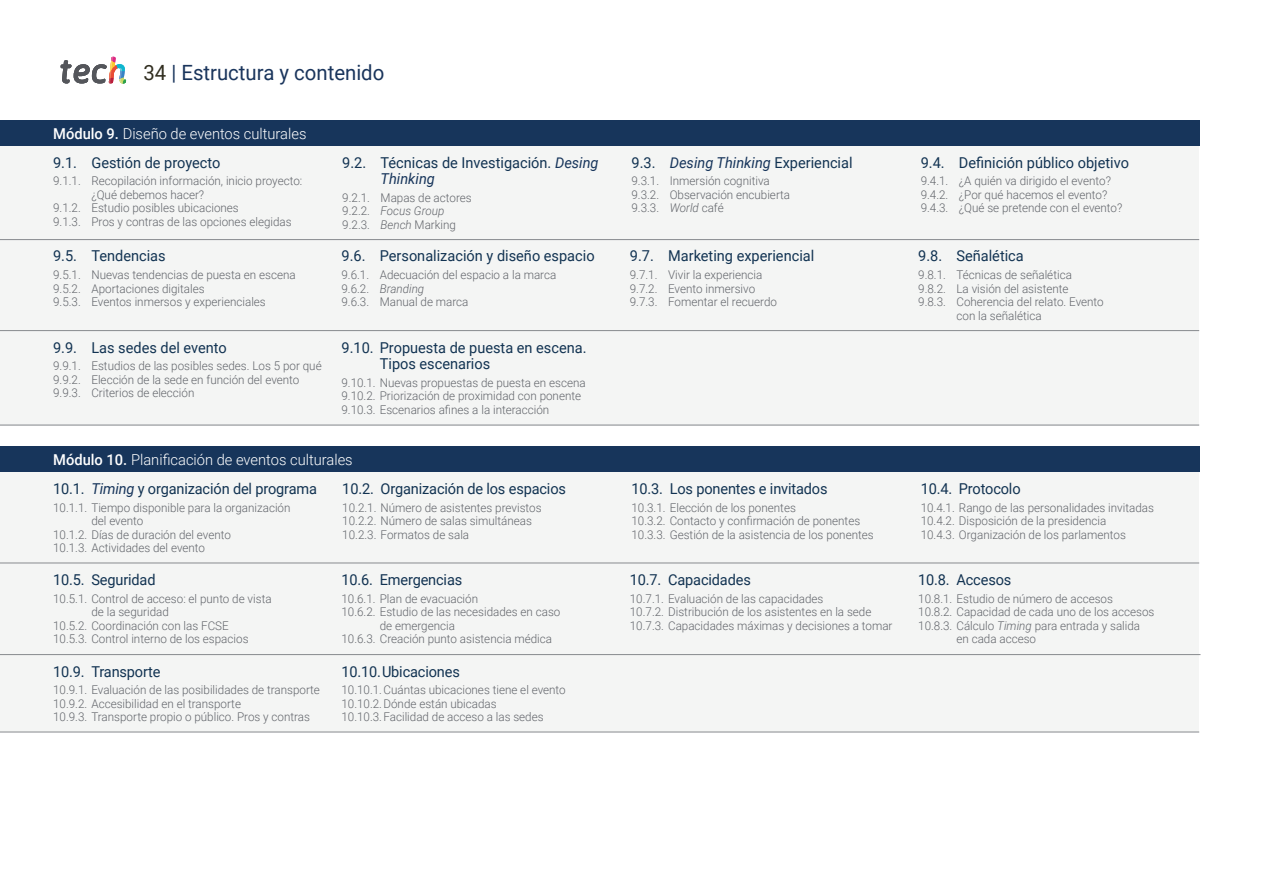
<style>
.page{position:relative;width:1263px;height:893px;background:#fff}
.page>*{position:absolute;margin:0;border:0;box-sizing:border-box;transform-origin:0 0}
.t1{font:21px "Roboto";color:#1a355c}
.t2{font:15px/16.5px "Roboto";color:#123352}
.t3{font:300 15px "Roboto";color:#fff}
.t4{font:300 12px/13.5px "Roboto";color:#61646a}
.s1{color:#312e20}
.s2{font-weight:500}
.s3{font-style:italic;color:#17355b}
.s4{font-style:italic}
</style>
<div class="page">
<svg style="left:61px;top:57px;width:65px;height:27px"></svg>
<div style="left:0;top:146px;width:1199px;height:279px;background:#f4f5f4"></div>
<div style="left:0;top:120px;width:1199px;height:26px;background:#17355b"></div>
<hr style="left:0;top:330px;width:1199px;height:1px;background:#878a8e">
<hr style="left:0;top:239px;width:1199px;height:1px;background:#878a8e">
<hr style="left:0;top:425px;width:1199px;height:1px;background:#878a8e">
<div style="left:0;top:472px;width:1199px;height:260px;background:#f4f5f4"></div>
<div style="left:0;top:446px;width:1199px;height:26px;background:#17355b"></div>
<hr style="left:0;top:654px;width:1200px;height:1px;background:#878a8e">
<hr style="left:0;top:732px;width:1199px;height:1px;background:#878a8e">
<hr style="left:0;top:563px;width:1199px;height:1px;background:#878a8e">
<h1 class="t1" style="left:144px;top:57px;width:242px"><span class="s1">34</span> | Estructura y contenido</h1>
<p class="t3" style="left:53px;top:123px;width:255px"><span class="s2">Módulo 9.</span> Diseño de eventos culturales</p>
<p class="t2" style="left:53px;top:153px;width:169px">9.1. Gestión de proyecto</p>
<p class="t4" style="left:53px;top:174px;width:251px">9.1.1. Recopilación información, inicio proyecto:</p>
<p class="t4" style="left:91px;top:187px;width:114px">¿Qué debemos hacer?</p>
<p class="t4" style="left:53px;top:201px;width:187px">9.1.2. Estudio posibles ubicaciones</p>
<p class="t4" style="left:53px;top:214px;width:240px">9.1.3. Pros y contras de las opciones elegidas</p>
<p class="t2" style="left:53px;top:247px;width:114px">9.5. Tendencias</p>
<p class="t4" style="left:53px;top:268px;width:244px">9.5.1. Nuevas tendencias de puesta en escena<br>9.5.2. Aportaciones digitales<br>9.5.3. Eventos inmersos y experienciales</p>
<p class="t2" style="left:53px;top:338px;width:175px">9.9. Las sedes del evento</p>
<p class="t4" style="left:53px;top:359px;width:270px">9.9.1. Estudios de las posibles sedes. Los 5 por qué<br>9.9.2. Elección de la sede en función del evento<br>9.9.3. Criterios de elección</p>
<p class="t2" style="left:381px;top:153px;width:220px;text-indent:-38px">9.2. Técnicas de Investigación. <span class="s3">Desing<br>Thinking</span></p>
<p class="t4" style="left:342px;top:190px;width:131px">9.2.1. Mapas de actores<br>9.2.2. <span class="s4">Focus Group<br></span>9.2.3. <span class="s4">Bench</span> Marking</p>
<p class="t2" style="left:341px;top:247px;width:255px">9.6. Personalización y diseño espacio</p>
<p class="t4" style="left:341px;top:268px;width:216px">9.6.1. Adecuación del espacio a la marca<br>9.6.2. <span class="s4">Branding<br></span>9.6.3. Manual de marca</p>
<p class="t2" style="left:380px;top:338px;width:208px;text-indent:-38px">9.10. Propuesta de puesta en escena.<br>Tipos escenarios</p>
<p class="t4" style="left:341px;top:375px;width:246px">9.10.1. Nuevas propuestas de puesta en escena<br>9.10.2. Priorización de proximidad con ponente<br>9.10.3. Escenarios afines a la interacción</p>
<p class="t3" style="left:53px;top:449px;width:301px"><span class="s2">Módulo 10.</span> Planificación de eventos culturales</p>
<p class="t2" style="left:53px;top:480px;width:265px">10.1. <span class="s3">Timing</span> y organización del programa</p>
<p class="t4" style="left:53px;top:500px;width:239px">10.1.1. Tiempo disponible para la organización</p>
<p class="t4" style="left:91px;top:514px;width:53px">del evento</p>
<p class="t4" style="left:53px;top:527px;width:179px">10.1.2. Días de duración del evento</p>
<p class="t4" style="left:53px;top:541px;width:153px">10.1.3. Actividades del evento</p>
<p class="t2" style="left:53px;top:571px;width:104px">10.5. Seguridad</p>
<p class="t4" style="left:53px;top:591px;width:220px">10.5.1. Control de acceso: el punto de vista</p>
<p class="t4" style="left:91px;top:605px;width:79px">de la seguridad</p>
<p class="t4" style="left:53px;top:618px;width:177px">10.5.2. Coordinación con las FCSE</p>
<p class="t4" style="left:53px;top:632px;width:197px">10.5.3. Control interno de los espacios</p>
<p class="t2" style="left:53px;top:662px;width:109px">10.9. Transporte</p>
<p class="t4" style="left:53px;top:683px;width:268px">10.9.1. Evaluación de las posibilidades de transporte<br>10.9.2. Accesibilidad en el transporte<br>10.9.3. Transporte propio o público. Pros y contras</p>
<p class="t2" style="left:342px;top:480px;width:225px">10.2. Organización de los espacios</p>
<p class="t4" style="left:342px;top:500px;width:201px">10.2.1. Número de asistentes previstos<br>10.2.2. Número de salas simultáneas<br>10.2.3. Formatos de sala</p>
<p class="t2" style="left:341px;top:571px;width:122px">10.6. Emergencias</p>
<p class="t4" style="left:341px;top:591px;width:138px">10.6.1. Plan de evacuación</p>
<p class="t4" style="left:341px;top:605px;width:220px">10.6.2. Estudio de las necesidades en caso</p>
<p class="t4" style="left:380px;top:618px;width:77px">de emergencia</p>
<p class="t4" style="left:341px;top:632px;width:212px">10.6.3. Creación punto asistencia médica</p>
<p class="t2" style="left:341px;top:662px;width:120px">10.10.Ubicaciones</p>
<p class="t4" style="left:341px;top:683px;width:226px">10.10.1.Cuántas ubicaciones tiene el evento<br>10.10.2.Dónde están ubicadas<br>10.10.3.Facilidad de acceso a las sedes</p>
<p class="t2" style="left:631px;top:153px;width:223px">9.3. <span class="s3">Desing Thinking</span> Experiencial</p>
<p class="t4" style="left:631px;top:174px;width:160px">9.3.1. Inmersión cognitiva<br>9.3.2. Observación encubierta<br>9.3.3. <span class="s4">World</span> café</p>
<p class="t2" style="left:630px;top:247px;width:186px">9.7. Marketing experiencial</p>
<p class="t4" style="left:630px;top:268px;width:149px">9.7.1. Vivir la experiencia<br>9.7.2. Evento inmersivo<br>9.7.3. Fomentar el recuerdo</p>
<p class="t2" style="left:921px;top:153px;width:210px">9.4. Definición público objetivo</p>
<p class="t4" style="left:921px;top:174px;width:203px">9.4.1. ¿A quién va dirigido el evento?<br>9.4.2. ¿Por qué hacemos el evento?<br>9.4.3. ¿Qué se pretende con el evento?</p>
<p class="t2" style="left:918px;top:247px;width:107px">9.8. Señalética</p>
<p class="t4" style="left:918px;top:268px;width:155px">9.8.1. Técnicas de señalética</p>
<p class="t4" style="left:918px;top:281px;width:152px">9.8.2. La visión del asistente</p>
<p class="t4" style="left:918px;top:295px;width:187px">9.8.3. Coherencia del relato. Evento</p>
<p class="t4" style="left:956px;top:308px;width:87px">con la señalética</p>
<p class="t2" style="left:631px;top:480px;width:198px">10.3. Los ponentes e invitados</p>
<p class="t4" style="left:631px;top:500px;width:244px">10.3.1. Elección de los ponentes<br>10.3.2. Contacto y confirmación de ponentes<br>10.3.3. Gestión de la asistencia de los ponentes</p>
<p class="t2" style="left:630px;top:571px;width:122px">10.7. Capacidades</p>
<p class="t4" style="left:630px;top:591px;width:264px">10.7.1. Evaluación de las capacidades<br>10.7.2. Distribución de los asistentes en la sede<br>10.7.3. Capacidades máximas y decisiones a tomar</p>
<p class="t2" style="left:921px;top:480px;width:101px">10.4. Protocolo</p>
<p class="t4" style="left:921px;top:500px;width:235px">10.4.1. Rango de las personalidades invitadas<br>10.4.2. Disposición de la presidencia<br>10.4.3. Organización de los parlamentos</p>
<p class="t2" style="left:918px;top:571px;width:95px">10.8. Accesos</p>
<p class="t4" style="left:918px;top:591px;width:196px">10.8.1. Estudio de número de accesos</p>
<p class="t4" style="left:918px;top:605px;width:238px">10.8.2. Capacidad de cada uno de los accesos</p>
<p class="t4" style="left:918px;top:618px;width:223px">10.8.3. Cálculo <span class="s4">Timing</span> para entrada y salida</p>
<p class="t4" style="left:956px;top:632px;width:81px">en cada acceso</p>
</div>
